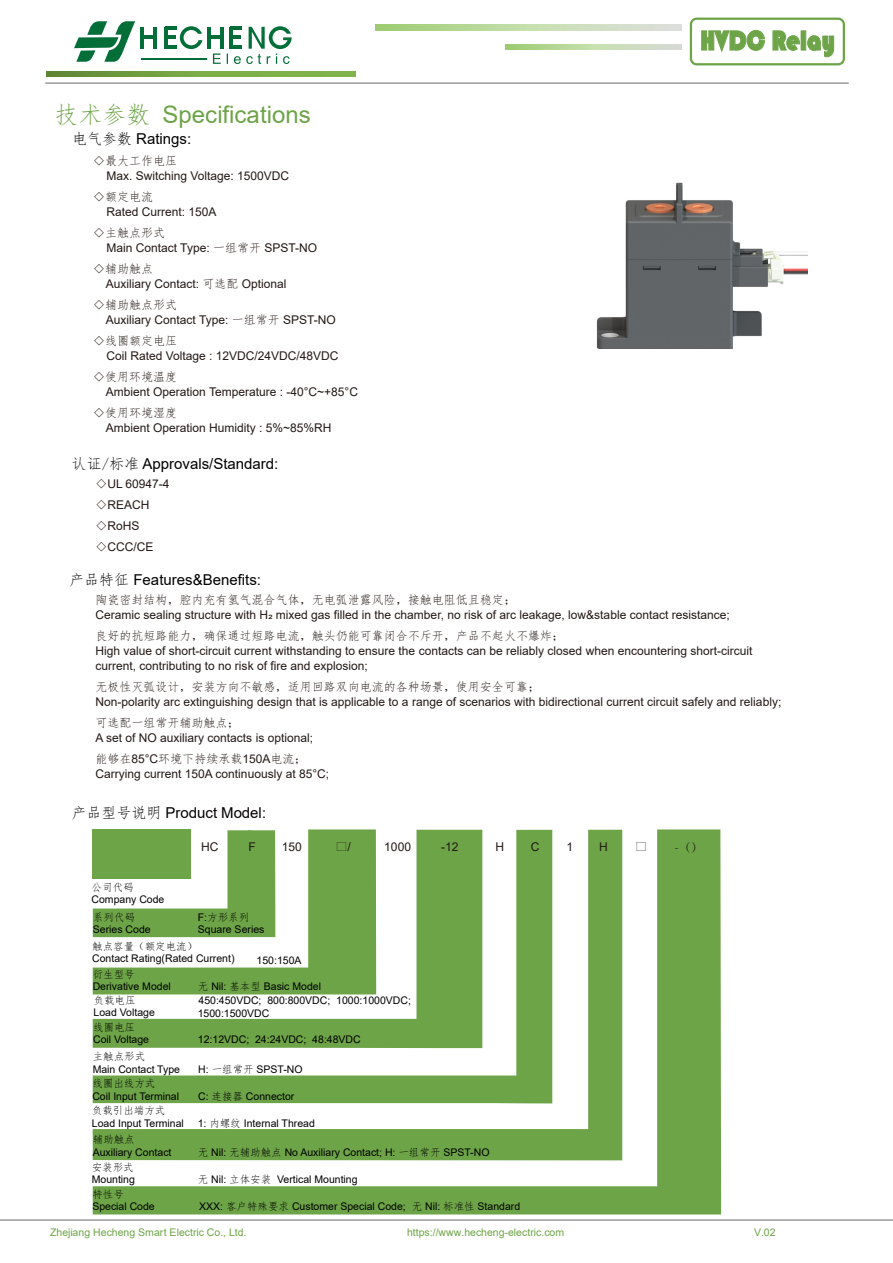
<style>
.page{position:relative;width:893px;height:1263px;background:#fff}
.page>*{position:absolute;margin:0;border:0;box-sizing:border-box;transform-origin:0 0}
.t1{font:28.8px "ST Hupo";color:#6da447;scale:.86 1}
.t2{font:24px "Arial";color:#6da447}
.t3{font:15px "Arial";color:#000}
.t4{font:15px "Arial";color:#040000}
.t5{font:12px/21px "Arial";color:#231815}
.t6{font:12px "Fang Song";color:#231815}
.t7{font:300 12px "Adobe Song Std";color:#231815}
.t8{font:10.5px/13.5px "Arial";color:#000}
.t9{font:10.5px "Arial";color:#6da447}
.t10{font:10.5px "Fang Song";color:#000}
.s1{font-family:"Fang Song"}
.s2{font-family:"Arial"}
.s3{color:#231815}
.s4{font-family:"Arial";font-weight:400}
</style>
<div class="page">
<hr style="left:0;top:1219px;width:893px;height:2px;background:#9d9d9e">
<div style="left:47px;top:71px;width:309px;height:6px;background:#7eb149"></div>
<svg style="left:47px;top:71px;width:138px;height:6px"></svg>
<svg style="left:376px;top:25px;width:305px;height:5px;background:#c1daab"></svg>
<svg style="left:506px;top:44px;width:176px;height:6px"></svg>
<svg style="left:506px;top:44px;width:175px;height:5px"></svg>
<hr style="left:45px;top:82px;width:804px;height:2px;background:#9d9d9e">
<svg style="left:74px;top:21px;width:61px;height:41px"></svg>
<hr style="left:141px;top:27px;width:3px;height:22px;background:#036e38">
<hr style="left:154px;top:27px;width:3px;height:22px;background:#036e38">
<svg style="left:144px;top:36px;width:10px;height:3px"></svg>
<hr style="left:164px;top:27px;width:3px;height:22px;background:#036e38">
<hr style="left:207px;top:27px;width:3px;height:22px;background:#036e38">
<svg style="left:165px;top:26px;width:37px;height:23px"></svg>
<hr style="left:141px;top:58px;width:65px;height:1px;background:#036e38">
<svg style="left:210px;top:26px;width:82px;height:38px"></svg>
<svg style="left:701px;top:30px;width:64px;height:23px"></svg>
<svg style="left:772px;top:30px;width:28px;height:21px"></svg>
<div style="left:801px;top:31px;width:5px;height:19px;border:1px solid #6da447"></div>
<svg style="left:807px;top:35px;width:27px;height:23px"></svg>
<div style="left:690px;top:18px;width:155px;height:47px;border:2px solid #6da447;border-radius:6px"></div>
<img style="left:596px;top:182px;width:211px;height:167px">
<svg style="left:93px;top:829px;width:628px;height:385px;fill:#6da447"></svg>
<svg style="left:93px;top:830px;width:529px;height:330px;fill:#6da447"></svg>
<svg style="left:93px;top:830px;width:459px;height:273px;fill:#6da447"></svg>
<div style="left:638px;top:284px;width:83px;height:50px;background:#616568"></div>
<h2 class="t2" style="left:55px;top:98px;width:258px"><span class="s1">技术参数</span> Specifications</h2>
<p class="t3" style="left:72px;top:129px;width:121px"><span class="s1">电气参数</span> Ratings:</p>
<p class="t6" style="left:93px;top:155px;width:86px">◇最大工作电压</p>
<p class="t5" style="left:107px;top:165px;width:184px">Max. Switching Voltage: 1500VDC</p>
<p class="t6" style="left:93px;top:191px;width:62px">◇额定电流</p>
<p class="t5" style="left:106px;top:201px;width:112px">Rated Current: 150A</p>
<p class="t6" style="left:93px;top:227px;width:74px">◇主触点形式</p>
<p class="t5" style="left:107px;top:237px;width:212px">Main Contact Type: <span class="s1">一组常开</span> SPST-NO</p>
<p class="t6" style="left:93px;top:263px;width:62px">◇辅助触点</p>
<p class="t5" style="left:106px;top:273px;width:182px">Auxiliary Contact: <span class="s1">可选配</span> Optional</p>
<p class="t6" style="left:93px;top:299px;width:86px">◇辅助触点形式</p>
<p class="t5" style="left:106px;top:309px;width:231px">Auxiliary Contact Type: <span class="s1">一组常开</span> SPST-NO</p>
<p class="t6" style="left:93px;top:335px;width:86px">◇线圈额定电压</p>
<p class="t5" style="left:107px;top:345px;width:234px">Coil Rated Voltage : 12VDC/24VDC/48VDC</p>
<p class="t6" style="left:93px;top:371px;width:86px">◇使用环境温度</p>
<p class="t5" style="left:106px;top:381px;width:254px">Ambient Operation Temperature : -40°C~+85°C</p>
<p class="t6" style="left:93px;top:407px;width:86px">◇使用环境湿度</p>
<p class="t5" style="left:106px;top:417px;width:227px">Ambient Operation Humidity : 5%~85%RH</p>
<p class="t3" style="left:72px;top:453px;width:208px"><span class="s1">认证/标准</span> Approvals/Standard:</p>
<p class="t5" style="left:95px;top:473px;width:76px"><span class="s1">◇</span>UL 60947-4 <span class="s1">◇</span>REACH <span class="s1">◇</span>RoHS <span class="s1">◇</span>CCC/CE</p>
<p class="t3" style="left:69px;top:569px;width:193px"><span class="s1">产品特征</span> Features&amp;Benefits:</p>
<h1 class="t1" style="left:700px;top:27px;width:158px">HVDC Relay</h1>
<p class="t6" style="left:95px;top:594px;width:422px">陶瓷密封结构，腔内充有氢气混合气体，无电弧泄露风险，接触电阻低且稳定；</p>
<p class="t5" style="left:95px;top:604px;width:636px">Ceramic sealing structure with H2 mixed gas filled in the chamber, no risk of arc leakage, low&amp;stable contact resistance;</p>
<p class="t6" style="left:95px;top:630px;width:470px">良好的抗短路能力，确保通过短路电流，触头仍能可靠闭合不斥开，产品不起火不爆炸；</p>
<p class="t5" style="left:95px;top:643px;width:659px;line-height:15px">High value of short-circuit current withstanding to ensure the contacts can be reliably closed when encountering short-circuit current, contributing to no risk of fire and explosion;</p>
<p class="t6" style="left:95px;top:681px;width:446px">无极性灭弧设计，安装方向不敏感，适用回路双向电流的各种场景，使用安全可靠；</p>
<p class="t5" style="left:95px;top:691px;width:687px">Non-polarity arc extinguishing design that is applicable to a range of scenarios with bidirectional current circuit safely and reliably;</p>
<p class="t6" style="left:95px;top:717px;width:146px">可选配一组常开辅助触点；</p>
<p class="t5" style="left:95px;top:727px;width:219px">A set of NO auxiliary contacts is optional;</p>
<p class="t6" style="left:95px;top:753px;width:213px">能够在<span class="s2">85°C</span>环境下持续承载<span class="s2">150A</span>电流；</p>
<p class="t5" style="left:95px;top:763px;width:235px">Carrying current 150A continuously at 85°C;</p>
<p class="t4" style="left:71px;top:803px;width:197px"><span class="s1">产品型号说明</span> Product Model<span class="s3">:</span></p>
<p class="t5" style="left:201px;top:836px;width:19px">HC</p>
<p class="t5" style="left:249px;top:836px;width:9px">F</p>
<p class="t5" style="left:282px;top:836px;width:22px">150</p>
<p class="t7" style="left:335px;top:840px;width:17px">□<span class="s4">/</span></p>
<p class="t5" style="left:384px;top:836px;width:28px">1000</p>
<p class="t5" style="left:441px;top:836px;width:19px">-12</p>
<p class="t5" style="left:495px;top:836px;width:10px">H</p>
<p class="t5" style="left:531px;top:836px;width:10px">C</p>
<p class="t5" style="left:566px;top:836px;width:8px">1</p>
<p class="t5" style="left:599px;top:836px;width:10px">H</p>
<p class="t7" style="left:635px;top:840px;width:70px">□ -（）</p>
<p class="t10" style="left:92px;top:882px;width:43px">公司代码</p>
<p class="t8" style="left:92px;top:892px;width:74px">Company Code</p>
<p class="t10" style="left:93px;top:912px;width:43px">系列代码</p>
<p class="t8" style="left:93px;top:923px;width:59px">Series Code</p>
<p class="t10" style="left:92px;top:941px;width:106px">触点容量（额定电流）</p>
<p class="t8" style="left:92px;top:952px;width:144px">Contact Rating(Rated Current)</p>
<p class="t10" style="left:93px;top:969px;width:44px">衍生型号</p>
<p class="t8" style="left:93px;top:979px;width:80px">Derivative Model</p>
<p class="t8" style="left:198px;top:979px;width:125px"><span class="s1">无</span> Nil: <span class="s1">基本型</span> Basic Model</p>
<p class="t10" style="left:93px;top:1022px;width:43px">线圈电压</p>
<p class="t8" style="left:93px;top:1033px;width:58px">Coil Voltage</p>
<p class="t8" style="left:198px;top:1033px;width:164px">12:12VDC; 24:24VDC; 48:48VDC</p>
<p class="t10" style="left:93px;top:1051px;width:54px">主触点形式</p>
<p class="t8" style="left:93px;top:1062px;width:89px">Main Contact Type</p>
<p class="t8" style="left:198px;top:1062px;width:106px">H: <span class="s1">一组常开</span> SPST-NO</p>
<p class="t10" style="left:92px;top:1078px;width:65px">线圈出线方式</p>
<p class="t8" style="left:92px;top:1089px;width:88px">Coil Input Terminal</p>
<p class="t8" style="left:198px;top:1089px;width:98px">C: <span class="s1">连接器</span> Connector</p>
<p class="t10" style="left:92px;top:1105px;width:75px">负载引出端方式</p>
<p class="t8" style="left:92px;top:1116px;width:94px">Load Input Terminal</p>
<p class="t8" style="left:198px;top:1116px;width:119px">1: <span class="s1">内螺纹</span> Internal Thread</p>
<p class="t10" style="left:93px;top:1134px;width:43px">辅助触点</p>
<p class="t8" style="left:93px;top:1145px;width:80px">Auxiliary Contact</p>
<p class="t8" style="left:198px;top:1145px;width:293px"><span class="s1">无</span> Nil: <span class="s1">无辅助触点</span> No Auxiliary Contact; H: <span class="s1">一组常开</span> SPST-NO</p>
<p class="t10" style="left:92px;top:1162px;width:43px">安装形式</p>
<p class="t8" style="left:92px;top:1173px;width:45px">Mounting</p>
<p class="t8" style="left:198px;top:1173px;width:161px"><span class="s1">无</span> Nil: <span class="s1">立体安装</span> Vertical Mounting</p>
<p class="t10" style="left:92px;top:1188px;width:33px">特性号</p>
<p class="t8" style="left:92px;top:1200px;width:64px">Special Code</p>
<p class="t8" style="left:199px;top:1200px;width:322px">XXX: <span class="s1">客户特殊要求</span> Customer Special Code; <span class="s1">无</span> Nil: <span class="s1">标准性</span> Standard</p>
<p class="t10" style="left:198px;top:912px;width:53px"><span class="s2">F:</span>方形系列</p>
<p class="t8" style="left:198px;top:923px;width:68px">Square Series</p>
<p class="t8" style="left:257px;top:953px;width:46px">150:150A</p>
<p class="t10" style="left:94px;top:995px;width:43px">负载电压</p>
<p class="t8" style="left:94px;top:1006px;width:63px">Load Voltage</p>
<p class="t8" style="left:198px;top:993px;width:215px">450:450VDC; 800:800VDC; 1000:1000VDC;<br>1500:1500VDC</p>
<p class="t9" style="left:50px;top:1225px;width:198px">Zhejiang Hecheng Smart Electric Co., Ltd.</p>
<p class="t9" style="left:407px;top:1225px;width:159px">https://www.hecheng-electric.com</p>
<p class="t9" style="left:754px;top:1225px;width:23px">V.02</p>
</div>
